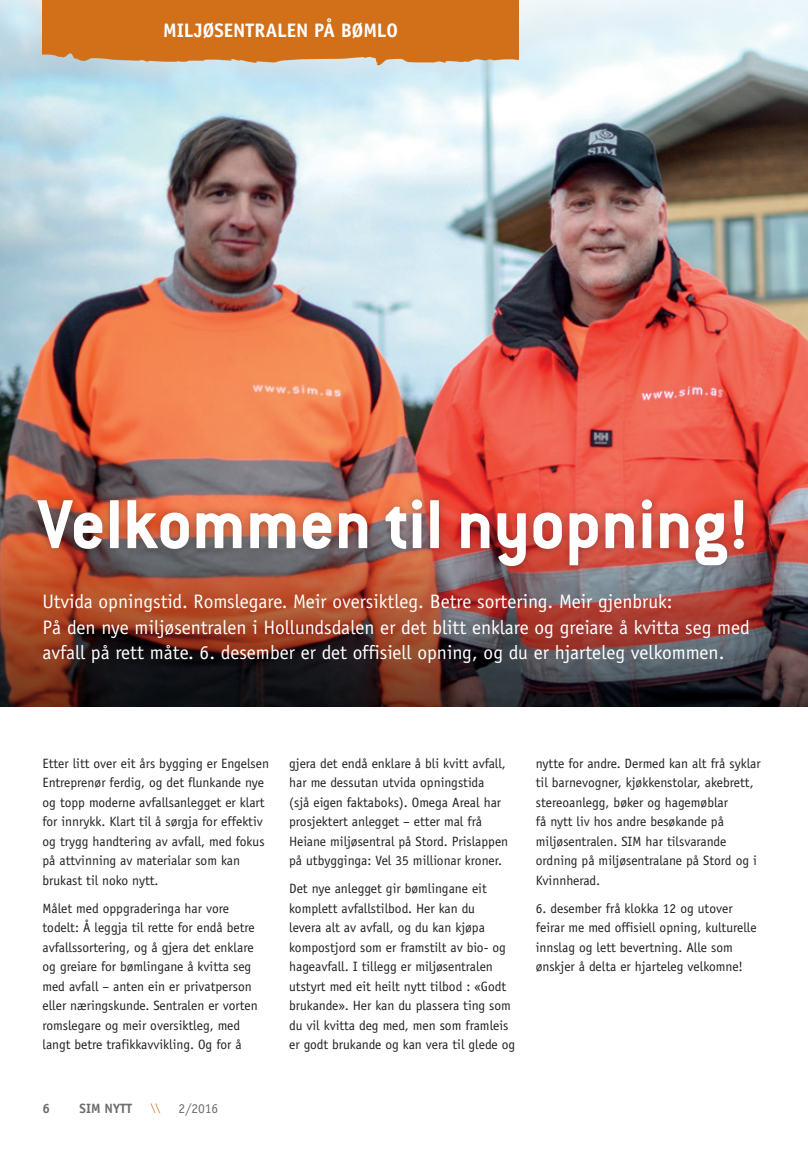
<style>
.page{position:relative;width:808px;height:1149px;background:#fff}
.page>*{position:absolute;margin:0;border:0;box-sizing:border-box;transform-origin:0 0}
.t1{font:700 76.05px "Conduit ITC";color:#fff}
.t2{font:19.5px/25.5px "Officina Sans";color:#fff}
.t3{font:700 19.5px "Officina Sans";letter-spacing:-.005em;color:#fff}
.t4{font:13.5px/19.5px "Officina Sans";color:#231f20}
.t5{font:700 13.5px "Officina Sans";color:#6c6d70}
.t6{font:13.5px "Officina Sans";color:#6c6d70}
.t7{font:10.5px "Officina Sans";color:#d27019}
</style>
<div class="page">
<img style="left:0;top:0;width:808px;height:522px">
<img style="left:0;top:522px;width:808px;height:184px">
<img style="left:43px;top:0;width:476px;height:66px">
<div style="left:29px;top:491px;width:723px;height:83px;background:#231f20;opacity:.4"></div>
<h2 class="t3" style="left:163px;top:18px;width:236px">MILJØSENTRALEN PÅ BØMLO</h2>
<h1 class="t1" style="left:38px;top:479px;width:712px">Velkommen til nyopning!</h1>
<p class="t2" style="left:43px;top:588px;width:709px">Utvida opningstid. Romslegare. Meir oversiktleg. Betre sortering. Meir gjenbruk:<br>På den nye miljøsentralen i Hollundsdalen er det blitt enklare og greiare å kvitta seg med avfall på rett måte. 6. desember er det offisiell opning, og du er hjarteleg velkommen.</p>
<p class="t4" style="left:43px;top:753px;width:228px">Etter litt over eit års bygging er Engelsen Entreprenør ferdig, og det flunkande nye og topp moderne avfallsanlegget er klart for innrykk. Klart til å sørgja for effektiv og trygg handtering av avfall, med fokus på attvinning av materialar som kan brukast til noko nytt.</p>
<p class="t4" style="left:43px;top:898px;width:217px">Målet med oppgraderinga har vore todelt: Å leggja til rette for endå betre avfallssortering, og å gjera det enklare og greiare for bømlingane å kvitta seg med avfall – anten ein er privatperson eller næringskunde. Sentralen er vorten romslegare og meir oversiktleg, med langt betre trafikkavvikling. Og for å</p>
<p class="t5" style="left:43px;top:1099px;width:9px">6</p>
<p class="t5" style="left:80px;top:1099px;width:54px">SIM NYTT</p>
<p class="t7" style="left:150px;top:1100px;width:11px">\\</p>
<p class="t6" style="left:179px;top:1099px;width:41px">2/2016</p>
<p class="t4" style="left:289px;top:753px;width:221px">gjera det endå enklare å bli kvitt avfall, har me dessutan utvida opningstida<br>(sjå eigen faktaboks). Omega Areal har prosjektert anlegget – etter mal frå Heiane miljøsentral på Stord. Prislappen på utbygginga: Vel 35 millionar kroner.</p>
<p class="t4" style="left:289px;top:878px;width:228px">Det nye anlegget gir bømlingane eit komplett avfallstilbod. Her kan du<br>levera alt av avfall, og du kan kjøpa kompostjord som er framstilt av bio- og hageavfall. I tillegg er miljøsentralen utstyrt med eit heilt nytt tilbod : «Godt brukande». Her kan du plassera ting som du vil kvitta deg med, men som framleis er godt brukande og kan vera til glede og</p>
<p class="t4" style="left:536px;top:753px;width:226px">nytte for andre. Dermed kan alt frå syklar til barnevogner, kjøkkenstolar, akebrett, stereoanlegg, bøker og hagemøblar<br>få nytt liv hos andre besøkande på miljøsentralen. SIM har tilsvarande ordning på miljøsentralane på Stord og i Kvinnherad.</p>
<p class="t4" style="left:536px;top:898px;width:222px">6. desember frå klokka 12 og utover feirar me med offisiell opning, kulturelle innslag og lett bevertning. Alle som ønskjer å delta er hjarteleg velkomne!</p>
</div>
